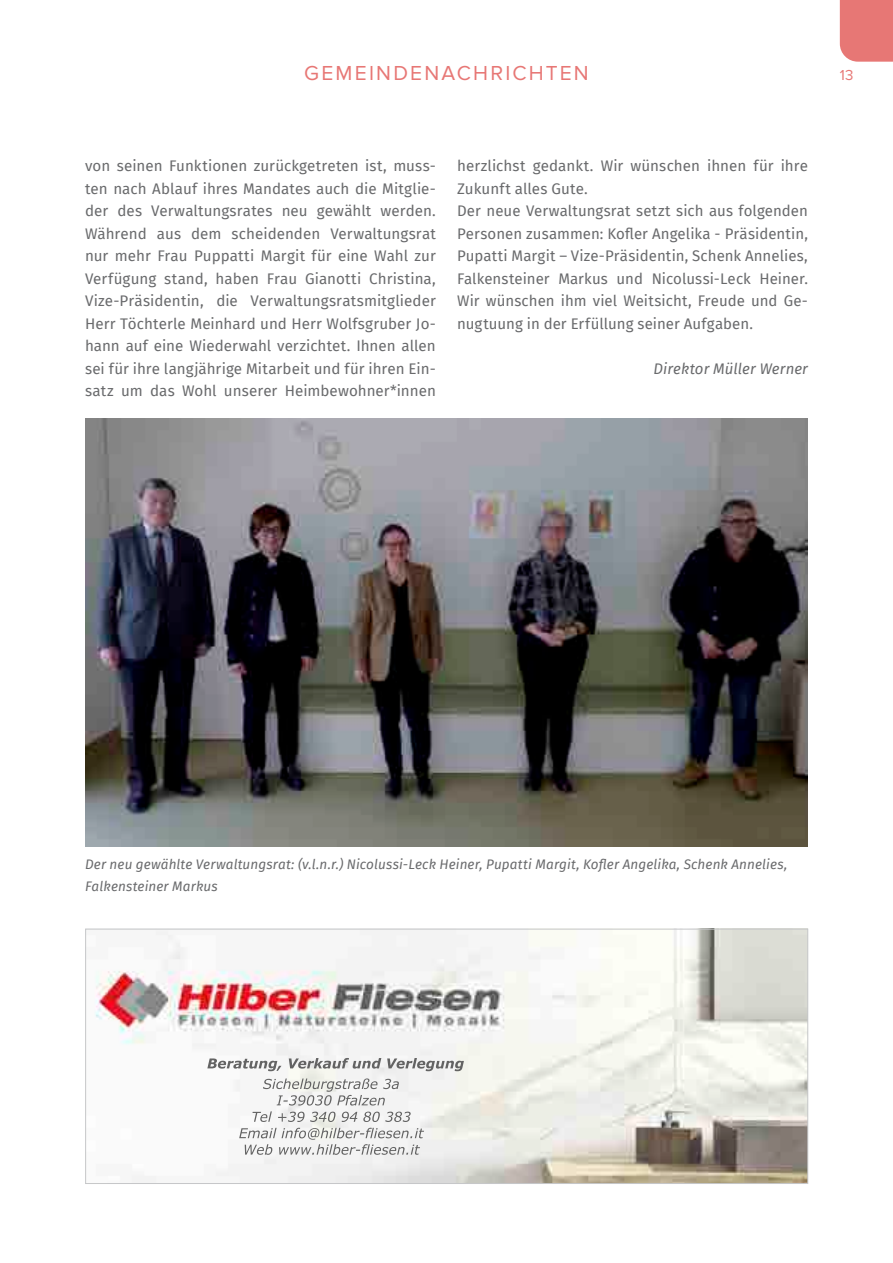
<style>
.page{position:relative;width:893px;height:1263px;background:#fff}
.page>*{position:absolute;margin:0;border:0;box-sizing:border-box;transform-origin:0 0}
.t1{font:21px "Proxima Nova";letter-spacing:.1em;color:#e77775}
.Body_Text{font:15px/22.5px "Fira Sans";letter-spacing:.005em;color:#696a6c;text-align:justify}
.Autor{font:italic 15px "Fira Sans";letter-spacing:.005em;color:#696a6c}
.t2{font:15px "Proxima Nova";color:#e77775}
.Bildtext{font:italic 13.5px/22.5px "Fira Sans";letter-spacing:.01em;color:#696a6c}
</style>
<div class="page">
<img style="left:85px;top:419px;width:723px;height:427px">
<img style="left:95px;top:931px;width:711px;height:251px">
<div style="left:85px;top:929px;width:723px;height:255px;border:1px solid #c6c7c9"></div>
<div style="left:840px;top:0;width:53px;height:62px;background:#e77775"></div>
<h1 class="t1" style="left:304px;top:61px;width:286px">GEMEINDENACHRICHTEN</h1>
<p class="t2" style="left:840px;top:66px;width:15px">13</p>
<p class="Body_Text" style="left:85px;top:154px;width:352px">von seinen Funktionen zurückgetreten ist, muss&shy;ten nach Ablauf ihres Mandates auch die Mitglie&shy;der des Verwaltungsrates neu gewählt werden.<br>Während aus dem scheidenden Verwaltungsrat nur mehr Frau Puppatti Margit für eine Wahl zur Verfügung stand, haben Frau Gianotti Christina, Vize-Präsidentin, die Verwaltungsratsmitglieder Herr Töchterle Meinhard und Herr Wolfsgruber Jo&shy;hann auf eine Wiederwahl verzichtet. Ihnen allen sei für ihre langjährige Mitarbeit und für ihren Ein&shy;satz um das Wohl unserer Heimbewohner*innen</p>
<p class="Body_Text" style="left:457px;top:154px;width:352px">herzlichst gedankt. Wir wünschen ihnen für ihre<br>Zukunft alles Gute.</p>
<p class="Body_Text" style="left:457px;top:199px;width:352px">Der neue Verwaltungsrat setzt sich aus folgenden Personen zusammen: Kofler Angelika - Präsidentin, Pupatti Margit – Vize-Präsidentin, Schenk Annelies, Falkensteiner Markus und Nicolussi-Leck Heiner.<br>Wir wünschen ihm viel Weitsicht, Freude und Ge&shy;nugtuung in der Erfüllung seiner Aufgaben.</p>
<p class="Autor" style="left:654px;top:357px;width:156px">Direktor Müller Werner</p>
<p class="Bildtext" style="left:85px;top:853px;width:704px">Der neu gewählte Verwaltungsrat: (v.l.n.r.) Nicolussi-Leck Heiner, Pupatti Margit, Kofler Angelika, Schenk Annelies,<br>Falkensteiner Markus</p>
</div>
